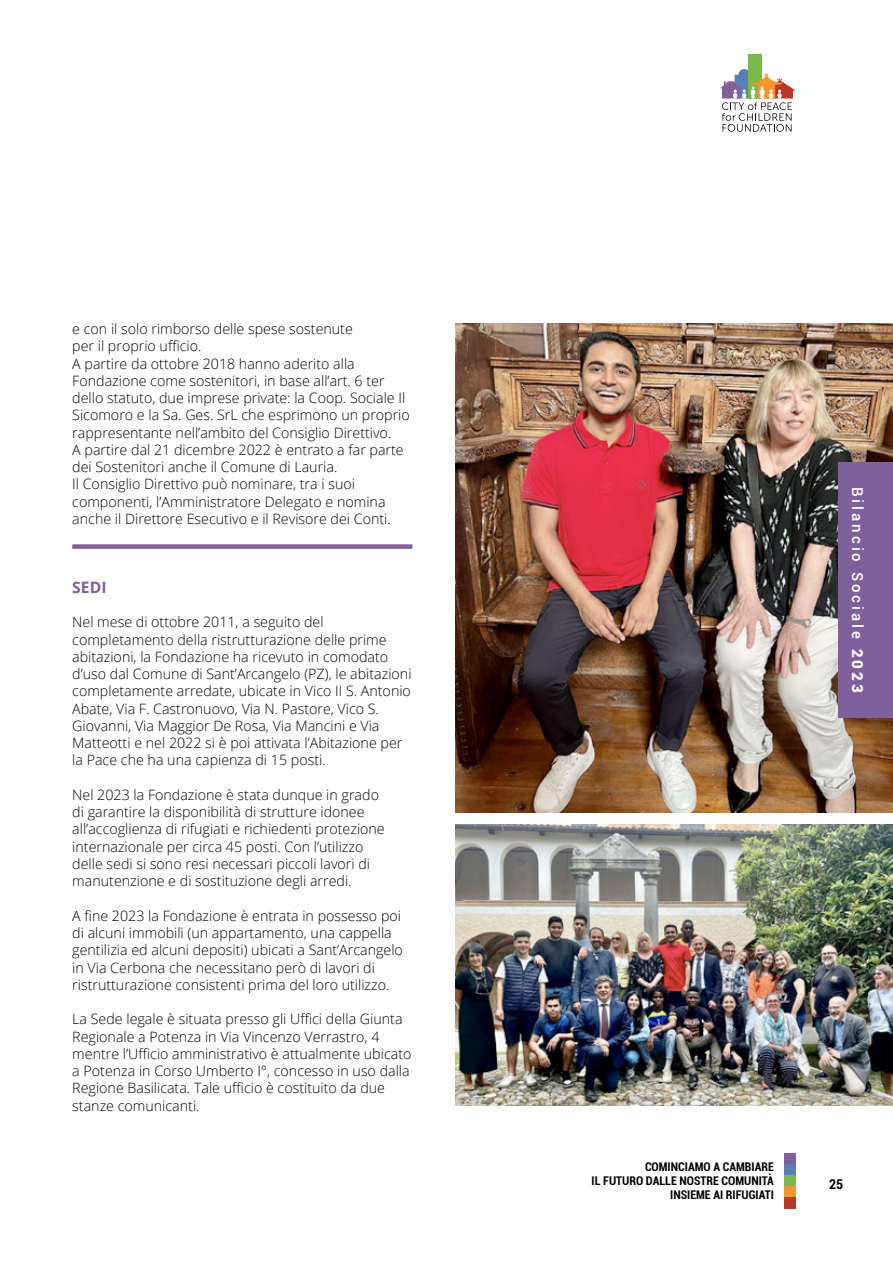
<style>
.page{position:relative;width:893px;height:1263px;background:#fff}
.page>*{position:absolute;margin:0;border:0;box-sizing:border-box;transform-origin:0 0}
.t1{font:700 15.75px "Open Sans";color:#80609a}
.t2{font:500 15px "Roboto";letter-spacing:.2em;color:#fff}
.t3{font:300 14.25px/17.2px "Open Sans";color:#000}
.t4{font:700 condensed 13.5px "Roboto";color:#000}
.t5{font:700 condensed 12px/14.4px "Roboto";color:#000;text-align:right}
.s1{font-weight:900}
</style>
<div class="page">
<div style="left:749px;top:54px;width:13px;height:45px;background:#79b747"></div>
<svg style="left:720px;top:69px;width:75px;height:63px"></svg>
<div style="left:784px;top:1154px;width:11px;height:11px;background:#80609a"></div>
<div style="left:784px;top:1165px;width:11px;height:11px;background:#587eb5"></div>
<div style="left:784px;top:1176px;width:11px;height:11px;background:#7ab748"></div>
<div style="left:784px;top:1187px;width:11px;height:11px;background:#f49630"></div>
<div style="left:784px;top:1198px;width:11px;height:11px;background:#b73927"></div>
<div style="left:72px;top:544px;width:340px;height:5px;background:#80609a"></div>
<img style="left:455px;top:323px;width:438px;height:489px">
<div style="left:839px;top:462px;width:54px;height:255px;background:#80609a"></div>
<img style="left:455px;top:825px;width:438px;height:281px">
<p class="t3" style="left:72px;top:320px;width:339px">e con il solo rimborso delle spese sostenute<br>per il proprio ufficio.<br>A partire da ottobre 2018 hanno aderito alla Fondazione come sostenitori, in base all’art. 6 ter dello statuto, due imprese private: la Coop. Sociale Il Sicomoro e la Sa. Ges. SrL che esprimono un proprio rappresentante nell’ambito del Consiglio Direttivo.<br>A partire dal 21 dicembre 2022 è entrato a far parte dei Sostenitori anche il Comune di Lauria.<br>Il Consiglio Direttivo può nominare, tra i suoi componenti, l’Amministratore Delegato e nomina anche il Direttore Esecutivo e il Revisore dei Conti.</p>
<p class="t1" style="left:72px;top:576px;width:36px">SEDI</p>
<p class="t3" style="left:72px;top:613px;width:341px">Nel mese di ottobre 2011, a seguito del completamento della ristrutturazione delle prime abitazioni, la Fondazione ha ricevuto in comodato d’uso dal Comune di Sant’Arcangelo (PZ), le abitazioni completamente arredate, ubicate in Vico II S. Antonio Abate, Via F. Castronuovo, Via N. Pastore, Vico S.<br>Giovanni, Via Maggior De Rosa, Via Mancini e Via Matteotti e nel 2022 si è poi attivata l’Abitazione per la Pace che ha una capienza di 15 posti.</p>
<p class="t3" style="left:72px;top:786px;width:314px">Nel 2023 la Fondazione è stata dunque in grado di garantire la disponibilità di strutture idonee all’accoglienza di rifugiati e richiedenti protezione internazionale per circa 45 posti. Con l’utilizzo delle sedi si sono resi necessari piccoli lavori di manutenzione e di sostituzione degli arredi.</p>
<p class="t3" style="left:72px;top:906px;width:332px">A fine 2023 la Fondazione è entrata in possesso poi di alcuni immobili (un appartamento, una cappella gentilizia ed alcuni depositi) ubicati a Sant’Arcangelo in Via Cerbona che necessitano però di lavori di ristrutturazione consistenti prima del loro utilizzo.</p>
<p class="t3" style="left:72px;top:1010px;width:341px">La Sede legale è situata presso gli Uffici della Giunta Regionale a Potenza in Via Vincenzo Verrastro, 4 mentre l’Ufficio amministrativo è attualmente ubicato a Potenza in Corso Umberto I°, concesso in uso dalla Regione Basilicata. Tale ufficio è costituito da due stanze comunicanti.</p>
<p class="t2" style="left:868px;top:487px;width:207px;rotate:90deg">Bilancio Sociale <span class="s1">2023</span></p>
<p class="t5" style="left:592px;top:1159px;width:184px">COMINCIAMO A CAMBIARE<br>IL FUTURO DALLE NOSTRE COMUNITÀ<br>INSIEME AI RIFUGIATI</p>
<p class="t4" style="left:829px;top:1174px;width:16px">25</p>
</div>
